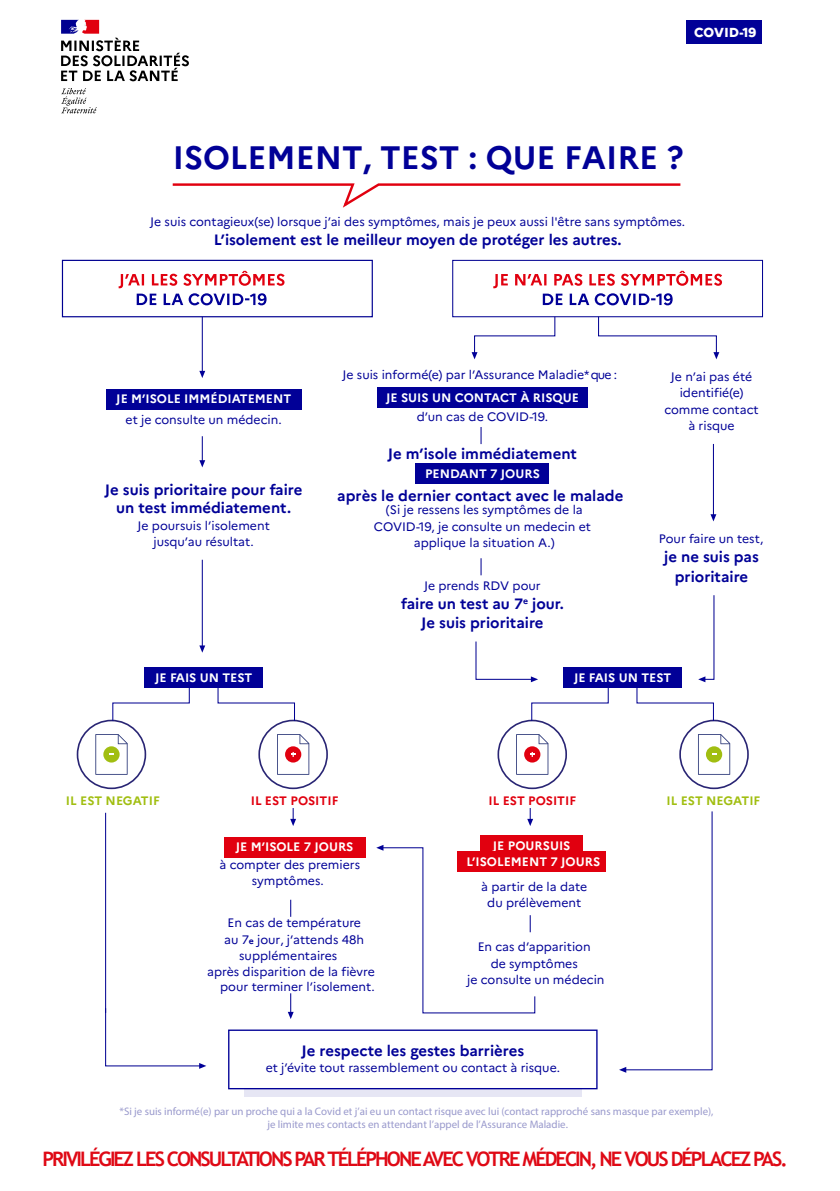
<style>
.page{position:relative;width:840px;height:1191px;background:#fff}
.page>*{position:absolute;margin:0;border:0;box-sizing:border-box;transform-origin:0 0}
.t1{font:700 32.4px "Marianne";color:#010097}
.t2{font:700 20px "Trebuchet MS";letter-spacing:-.1em;color:#df0915}
.t3{font:700 15px/19px "Marianne";color:#010097;text-align:center}
.t4{font:800 13px "Marianne";color:#fff}
.t5{font:12.2px/16.4px "Marianne";color:#010097;text-align:center}
.t6{font:700 12.2px/16.4px "Marianne";color:#fff;text-align:center}
.t7{font:700 12.2px "Marianne";color:#a1be11}
.t8{font:700 12.2px "Marianne";color:#e1000f}
.t9{font:italic 10.8px/13px "Open Sans";color:#99c;text-align:center}
.s1{font-weight:700;font-size:8.8px}
</style>
<div class="page">
<svg style="left:258px;top:719px;width:70px;height:70px"></svg>
<svg style="left:277px;top:734px;width:32px;height:40px"></svg>
<div style="left:77px;top:719px;width:69px;height:70px;background:#fff;border:2px solid #292574;border-radius:50%"></div>
<svg style="left:95px;top:734px;width:32px;height:40px"></svg>
<svg style="left:679px;top:719px;width:69px;height:70px"></svg>
<svg style="left:697px;top:734px;width:32px;height:40px"></svg>
<hr style="left:202px;top:317px;width:1px;height:55px;background:#000091">
<svg style="left:199px;top:371px;width:6px;height:7px"></svg>
<svg style="left:480px;top:427px;width:1px;height:17px"></svg>
<svg style="left:480px;top:558px;width:1px;height:17px"></svg>
<svg style="left:290px;top:899px;width:1px;height:17px"></svg>
<svg style="left:619px;top:811px;width:93px;height:261px"></svg>
<svg style="left:105px;top:1007px;width:101px;height:61px"></svg>
<hr style="left:105px;top:812px;width:1px;height:201px;background:#000091">
<svg style="left:288px;top:993px;width:5px;height:26px"></svg>
<svg style="left:290px;top:808px;width:6px;height:18px"></svg>
<svg style="left:527px;top:808px;width:6px;height:18px"></svg>
<hr style="left:712px;top:444px;width:1px;height:72px;background:#000091">
<svg style="left:710px;top:514px;width:6px;height:7px"></svg>
<hr style="left:202px;top:560px;width:1px;height:87px;background:#000091">
<svg style="left:199px;top:645px;width:6px;height:7px"></svg>
<svg style="left:199px;top:436px;width:6px;height:31px"></svg>
<svg style="left:471px;top:317px;width:84px;height:42px"></svg>
<svg style="left:597px;top:317px;width:122px;height:42px"></svg>
<svg style="left:376px;top:845px;width:159px;height:169px"></svg>
<svg style="left:61px;top:88px;width:36px;height:25px"></svg>
<svg style="left:61px;top:20px;width:128px;height:61px"></svg>
<div style="left:685px;top:20px;width:76px;height:24px;background:#010097"></div>
<svg style="left:217px;top:686px;width:78px;height:36px"></svg>
<svg style="left:112px;top:687px;width:78px;height:35px"></svg>
<div style="left:144px;top:667px;width:118px;height:20px;background:#010097"></div>
<div style="left:497px;top:719px;width:69px;height:70px;background:#fff;border:2px solid #292574;border-radius:50%"></div>
<svg style="left:516px;top:734px;width:32px;height:40px"></svg>
<svg style="left:635px;top:595px;width:79px;height:127px"></svg>
<svg style="left:475px;top:641px;width:134px;height:81px"></svg>
<div style="left:563px;top:667px;width:118px;height:20px;background:#010097"></div>
<div style="left:62px;top:260px;width:310px;height:57px;border:1px solid #000091"></div>
<div style="left:452px;top:260px;width:310px;height:57px;border:1px solid #000091"></div>
<svg style="left:244px;top:1089px;width:337px;height:7px;background:#dadaef"></svg>
<div style="left:228px;top:1029px;width:369px;height:60px;border:1px solid #010097"></div>
<svg style="left:172px;top:183px;width:509px;height:25px"></svg>
<svg style="left:119px;top:271px;width:165px;height:34px"></svg>
<svg style="left:493px;top:271px;width:228px;height:34px"></svg>
<div style="left:106px;top:389px;width:195px;height:20px;background:#010097"></div>
<div style="left:224px;top:837px;width:141px;height:20px;background:#e1000f"></div>
<div style="left:415px;top:463px;width:134px;height:20px;background:#010097"></div>
<div style="left:480px;top:835px;width:102px;height:20px;background:#e1000f"></div>
<div style="left:457px;top:851px;width:148px;height:21px;background:#e1000f"></div>
<div style="left:377px;top:387px;width:210px;height:21px;background:#010097"></div>
<p class="t4" style="left:693px;top:24px;width:64px">COVID-19</p>
<p class="t1" style="left:173px;top:138px;width:512px">ISOLEMENT, TEST : QUE FAIRE ?</p>
<p class="t5" style="left:150px;top:214px;width:536px">Je suis contagieux(se) lorsque j’ai des symptômes, mais je peux aussi l'être sans symptômes.</p>
<p class="t3" style="left:214px;top:231px;width:409px">L’isolement est le meilleur moyen de protéger les autres.</p>
<p class="t6" style="left:116px;top:390px;width:176px">JE M’ISOLE IMMÉDIATEMENT</p>
<p class="t5" style="left:342px;top:366px;width:276px">Je suis informé(e) par l’Assurance Maladie* que :</p>
<p class="t6" style="left:386px;top:389px;width:194px">JE SUIS UN CONTACT À RISQUE</p>
<p class="t5" style="left:125px;top:411px;width:157px">et je consulte un médecin.</p>
<p class="t5" style="left:416px;top:409px;width:133px">d’un cas de COVID-19.</p>
<p class="t3" style="left:387px;top:444px;width:190px">Je m’isole immédiatement</p>
<p class="t3" style="left:105px;top:481px;width:199px;line-height:18px">Je suis prioritaire pour faire un test immédiatement.</p>
<p class="t5" style="left:137px;top:517px;width:134px">Je poursuis l’isolement jusqu’au résultat.</p>
<p class="t6" style="left:425px;top:465px;width:116px">PENDANT 7 JOURS</p>
<p class="t3" style="left:337px;top:486px;width:287px">après le dernier contact avec le malade</p>
<p class="t5" style="left:373px;top:502px;width:218px">(Si je ressens les symptômes de la<br>COVID-19, je consulte un medecin et applique la situation A.)</p>
<p class="t5" style="left:424px;top:577px;width:118px">Je prends RDV pour</p>
<p class="t3" style="left:401px;top:594px;width:164px">faire un test au 7<sup>e</sup> jour.<br>Je suis prioritaire</p>
<p class="t5" style="left:664px;top:368px;width:96px">Je n’ai pas été identifié(e) comme contact à risque</p>
<p class="t5" style="left:658px;top:531px;width:106px">Pour faire un test,</p>
<p class="t3" style="left:663px;top:547px;width:96px">je ne suis pas prioritaire</p>
<p class="t6" style="left:155px;top:669px;width:99px">JE FAIS UN TEST</p>
<p class="t6" style="left:573px;top:669px;width:99px">JE FAIS UN TEST</p>
<p class="t7" style="left:66px;top:793px;width:95px">IL EST NEGATIF</p>
<p class="t8" style="left:250px;top:793px;width:89px">IL EST POSITIF</p>
<p class="t8" style="left:488px;top:793px;width:89px">IL EST POSITIF</p>
<p class="t7" style="left:666px;top:793px;width:95px">IL EST NEGATIF</p>
<p class="t6" style="left:236px;top:839px;width:119px">JE M’ISOLE 7 JOURS</p>
<p class="t5" style="left:219px;top:856px;width:142px">à compter des premiers symptômes.</p>
<p class="t5" style="left:207px;top:914px;width:169px">En cas de température<br>au 7<span class="s1">e</span> jour, j’attends 48h supplémentaires<br>après disparition de la fièvre</p>
<p class="t5" style="left:220px;top:978px;width:156px">pour terminer l’isolement.</p>
<p class="t6" style="left:466px;top:837px;width:135px">JE POURSUIS<br>L’ISOLEMENT 7 JOURS</p>
<p class="t5" style="left:481px;top:878px;width:107px">à partir de la date du prélèvement</p>
<p class="t5" style="left:467px;top:939px;width:139px">En cas d’apparition<br>de symptômes<br>je consulte un médecin</p>
<p class="t3" style="left:301px;top:1040px;width:224px">Je respecte les gestes barrières</p>
<p class="t5" style="left:265px;top:1059px;width:296px">et j’évite tout rassemblement ou contact à risque.</p>
<p class="t9" style="left:119px;top:1104px;width:595px">*Si je suis informé(e) par un proche qui a la Covid et j’ai eu un contact risque avec lui (contact rapproché sans masque par exemple), je limite mes contacts en attendant l’appel de l’Assurance Maladie.</p>
<p class="t2" style="left:43px;top:1146px;width:746px">PRIVILÉGIEZ LES CONSULTATIONS PAR TÉLÉPHONE AVEC VOTRE MÉDECIN, NE VOUS DÉPLACEZ PAS.</p>
</div>
